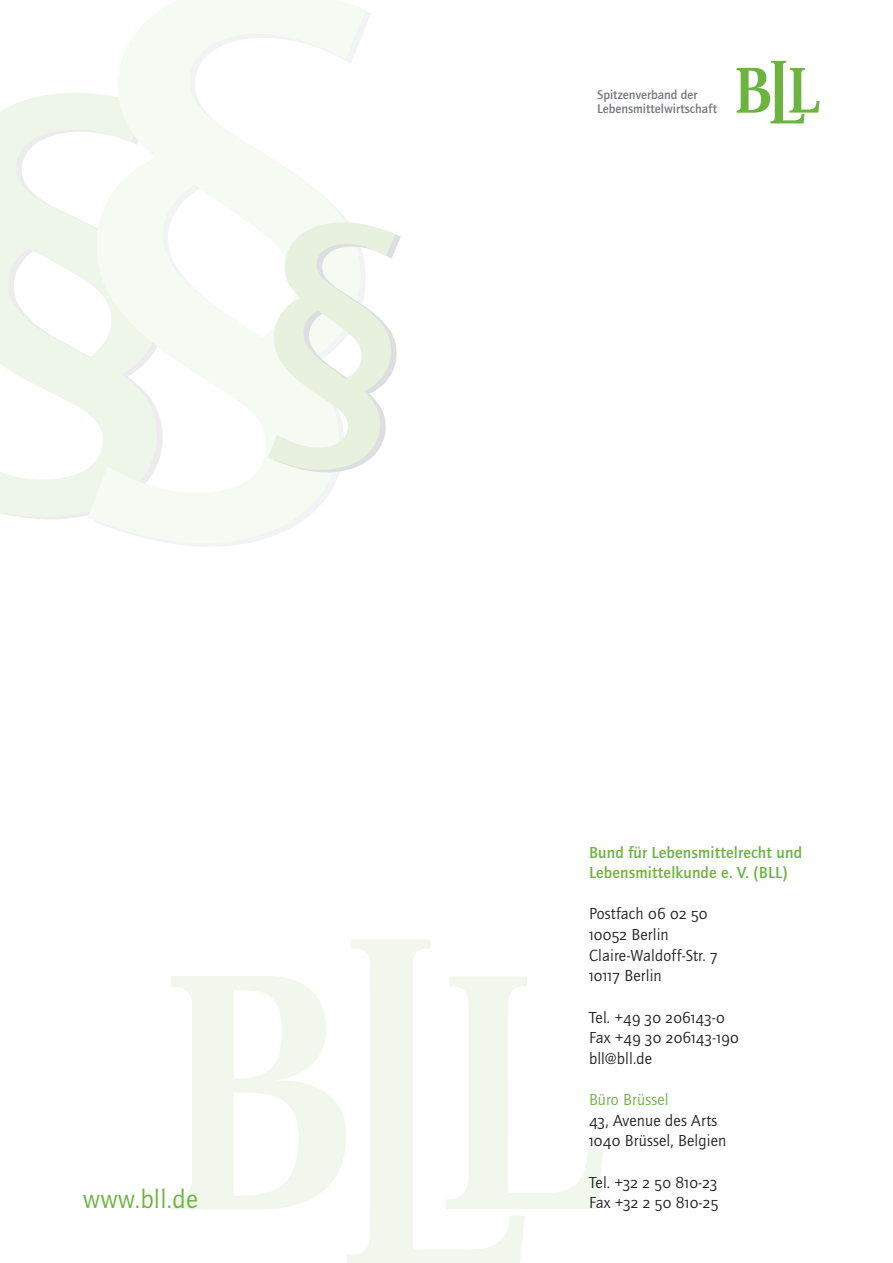
<style>
.page{position:relative;width:893px;height:1263px;background:#fff}
.page>*{position:absolute;margin:0;border:0;box-sizing:border-box;transform-origin:0 0}
.t1{font:27px "Quay Sans EF";letter-spacing:.01em;color:#6cb43f}
.t2{font:16.5px/20.7px "Quay Sans EF";letter-spacing:.01em;color:#231f20}
.t3{font:16.5px/20.7px "Quay Sans EF Book SC";letter-spacing:.01em;color:#231f20}
.t4{font:500 16.5px/20.7px "Quay Sans EF";letter-spacing:.01em;color:#6cb43f}
.t5{font:500 13.05px/14.5px "Quay Sans EF";color:#76787b}
.s1{font-family:"Quay Sans EF Book SC"}
.s2{font-family:"Quay Sans EF"}
.s3{color:#6cb43f}
</style>
<div class="page">
<svg style="left:736px;top:60px;width:84px;height:64px"></svg>
<svg style="left:347px;top:939px;width:178px;height:324px"></svg>
<svg style="left:445px;top:976px;width:158px;height:233px"></svg>
<svg style="left:171px;top:976px;width:175px;height:233px"></svg>
<p class="t5" style="left:597px;top:87px;width:121px">Spitzenverband der<br>Lebensmittelwirtschaft</p>
<p class="t4" style="left:589px;top:842px;width:215px">Bund für Lebensmittelrecht und<br>Lebensmittelkunde e. V. (BLL)</p>
<p class="t2" style="left:589px;top:904px;width:130px">Postfach <span class="s1">06 02 50<br>10052</span> Berlin<br>Claire-Waldoff-Str. <span class="s1">7<br>10117</span> Berlin</p>
<p class="t3" style="left:589px;top:1007px;width:151px"><span class="s2">Tel.</span> +49 30 206143-0<br><span class="s2">Fax</span> +49 30 206143-190</p>
<p class="t2" style="left:589px;top:1048px;width:65px">bll@bll.de</p>
<p class="t2" style="left:589px;top:1089px;width:139px"><span class="s3">Büro Brüssel<br></span><span class="s1">43</span>, Avenue des Arts<br><span class="s1">1040</span> Brüssel, Belgien</p>
<p class="t3" style="left:589px;top:1172px;width:130px"><span class="s2">Tel.</span> +32 2 50 810-23</p>
<h1 class="t1" style="left:83px;top:1185px;width:117px">www.bll.de</h1>
<p class="t3" style="left:589px;top:1192px;width:131px"><span class="s2">Fax +</span>32 2 50 810-25</p>
</div>
